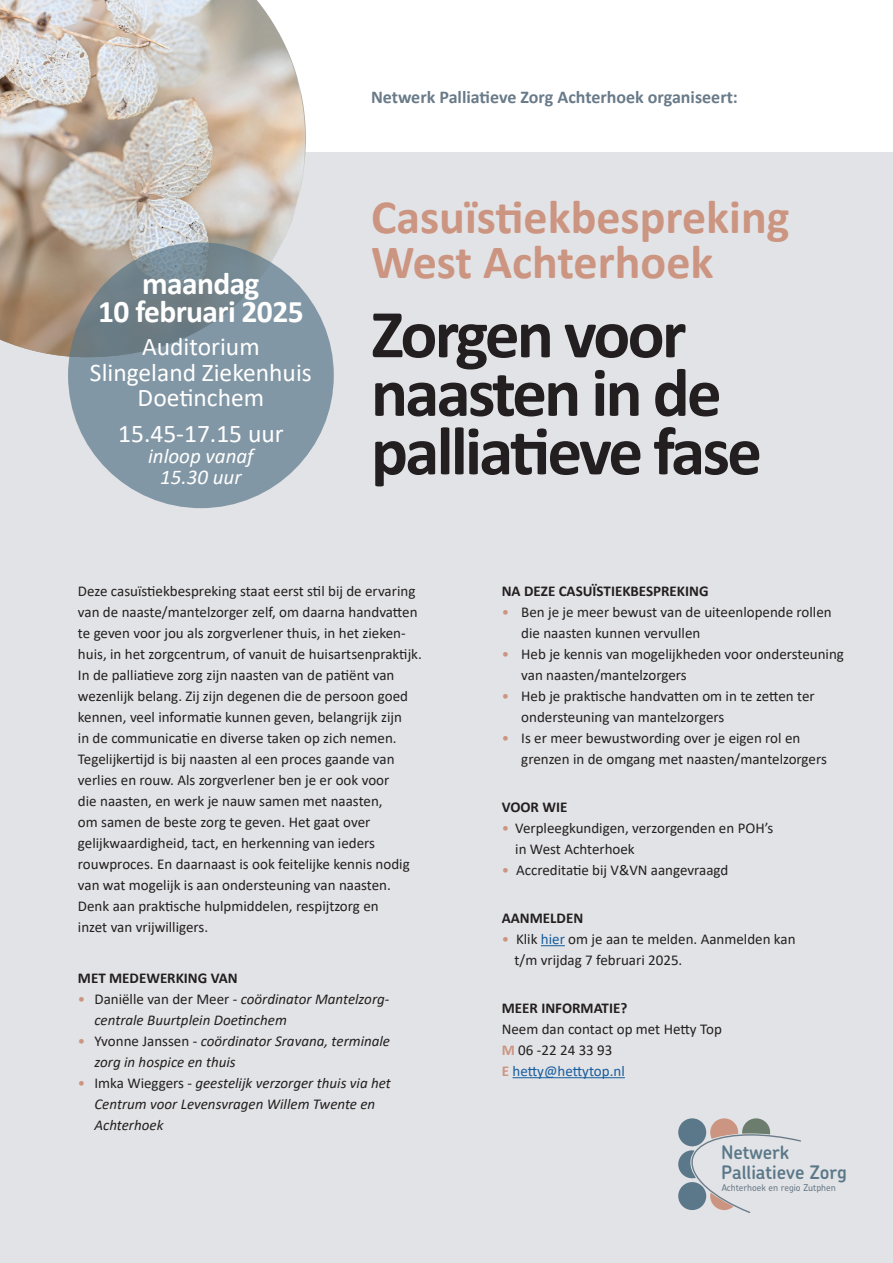
<style>
.page{position:relative;width:893px;height:1263px;background:#fff}
.page>*{position:absolute;margin:0;border:0;box-sizing:border-box;transform-origin:0 0}
.t1{font:700 69px/58.5px "Calibri";letter-spacing:-.04em;color:#231f20}
.t2{font:700 48px/45px "Calibri";color:#cc9581}
.t3{font:700 31.5px/28.5px "Calibri";letter-spacing:-.02em;color:#fff;text-align:center}
.t4{font:25.5px/25.5px "Calibri";color:#fff;text-align:center}
.t5{font:italic 21px/21px "Calibri";color:#fff;text-align:center}
.t6{font:600 18.6px/20px "Chevin Pro";letter-spacing:-.005em;color:#5a7889}
.t7{font:700 18px "Calibri";color:#697a89}
.t8{font:15px/21px "Calibri";color:#231f20}
.t9{font:italic 15px/21px "Calibri";color:#231f20}
.t10{font:700 15px "Calibri";color:#231f20}
.t11{font:500 9.3px "Chevin Pro";letter-spacing:-.005em;color:#6a7b89}
.s1{font-style:normal;color:#cc9581}
.s2{font-style:normal}
.s3{color:#cc9581}
.s4{color:#175d9e}
.s5{font-weight:700;color:#cc9581}
</style>
<div class="page">
<div style="left:0;top:153px;width:893px;height:1110px;background:#e2e3e6"></div>
<svg style="left:541px;top:945px;width:24px;height:1px"></svg>
<hr style="left:512px;top:1077px;width:113px;height:1px;background:#175d9e">
<svg style="left:678px;top:1118px;width:123px;height:95px"></svg>
<img style="left:0;top:0;width:305px;height:357px">
<svg style="left:68px;top:242px;width:266px;height:266px;background:#7e919e"></svg>
<h3 class="t3" style="left:98px;top:269px;width:207px">maandag<br>10 februari 2025</h3>
<h3 class="t4" style="left:90px;top:333px;width:223px">Auditorium<br>Slingeland Ziekenhuis<br>Doetinchem</h3>
<h3 class="t4" style="left:118px;top:420px;width:167px">15.45-17.15 uur</h3>
<h3 class="t5" style="left:148px;top:445px;width:107px">inloop vanaf<br>15.30 uur</h3>
<p class="t7" style="left:371px;top:84px;width:368px">Netwerk Palliatieve Zorg Achterhoek organiseert:</p>
<h2 class="t2" style="left:371px;top:194px;width:420px">Casuïstiekbespreking<br>West Achterhoek</h2>
<h1 class="t1" style="left:371px;top:304px;width:392px">Zorgen voor naasten in de palliatieve fase</h1>
<p class="t8" style="left:78px;top:580px;width:345px">Deze casuïstiekbespreking staat eerst stil bij de ervaring van de naaste/mantelzorger zelf, om daarna handvatten te geven voor jou als zorgverlener thuis, in het zieken&shy;huis, in het zorgcentrum, of vanuit de huisartsenpraktijk.<br>In de palliatieve zorg zijn naasten van de patiënt van wezenlijk belang. Zij zijn degenen die de persoon goed kennen, veel informatie kunnen geven, belangrijk zijn<br>in de communicatie en diverse taken op zich nemen.<br>Tegelijkertijd is bij naasten al een proces gaande van verlies en rouw. Als zorgverlener ben je er ook voor<br>die naasten, en werk je nauw samen met naasten,<br>om samen de beste zorg te geven. Het gaat over gelijkwaardigheid, tact, en herkenning van ieders rouwproces. En daarnaast is ook feitelijke kennis nodig van wat mogelijk is aan ondersteuning van naasten.<br>Denk aan praktische hulpmiddelen, respijtzorg en<br>inzet van vrijwilligers.</p>
<p class="t10" style="left:78px;top:967px;width:161px">MET MEDEWERKING VAN</p>
<p class="t9" style="left:94px;top:988px;width:296px;text-indent:-17px"><span class="s1">•</span> <span class="s2">Daniëlle van der Meer -</span> coördinator Mantelzorg&shy;centrale Buurtplein Doetinchem</p>
<p class="t9" style="left:94px;top:1030px;width:297px;text-indent:-16px"><span class="s1">•</span> <span class="s2">Yvonne Janssen -</span> coördinator Sravana, terminale zorg in hospice en thuis</p>
<p class="t9" style="left:94px;top:1072px;width:298px;text-indent:-16px"><span class="s1">•</span> <span class="s2">Imka Wieggers -</span> geestelijk verzorger thuis via het<br>Centrum voor Levensvragen Willem Twente en<br>Achterhoek</p>
<p class="t10" style="left:502px;top:580px;width:208px">NA DEZE CASUÏSTIEKBESPREKING</p>
<p class="t8" style="left:521px;top:601px;width:312px;text-indent:-19px"><span class="s3">•</span> Ben je je meer bewust van de uiteenlopende rollen die naasten kunnen vervullen</p>
<p class="t8" style="left:521px;top:643px;width:324px;text-indent:-20px"><span class="s3">•</span> Heb je kennis van mogelijkheden voor ondersteuning van naasten/mantelzorgers</p>
<p class="t8" style="left:521px;top:685px;width:295px;text-indent:-20px"><span class="s3">•</span> Heb je praktische handvatten om in te zetten ter ondersteuning van mantelzorgers</p>
<p class="t8" style="left:521px;top:727px;width:307px;text-indent:-20px"><span class="s3">•</span> Is er meer bewustwording over je eigen rol en grenzen in de omgang met naasten/mantelzorgers</p>
<p class="t10" style="left:502px;top:796px;width:67px">VOOR WIE</p>
<p class="t8" style="left:515px;top:817px;width:260px;text-indent:-14px"><span class="s3">•</span> Verpleegkundigen, verzorgenden en POH’s in West Achterhoek</p>
<p class="t8" style="left:502px;top:859px;width:228px"><span class="s3">•</span> Accreditatie bij V&amp;VN aangevraagd</p>
<p class="t10" style="left:502px;top:907px;width:83px">AANMELDEN</p>
<p class="t8" style="left:514px;top:928px;width:283px;text-indent:-13px"><span class="s3">•</span> Klik <span class="s4">hier</span> om je aan te melden. Aanmelden kan t/m vrijdag 7 februari 2025.</p>
<p class="t10" style="left:502px;top:997px;width:127px">MEER INFORMATIE?</p>
<p class="t8" style="left:502px;top:1018px;width:222px">Neem dan contact op met Hetty Top<br><span class="s5">M</span> 06 -22 24 33 93<br><span class="s5">E</span> <span class="s4">hetty@hettytop.nl</span></p>
<p class="t6" style="left:721px;top:1142px;width:127px">Netwerk<br>Palliatieve Zorg</p>
<p class="t11" style="left:722px;top:1181px;width:116px">Achterhoek en regio Zutphen</p>
</div>
